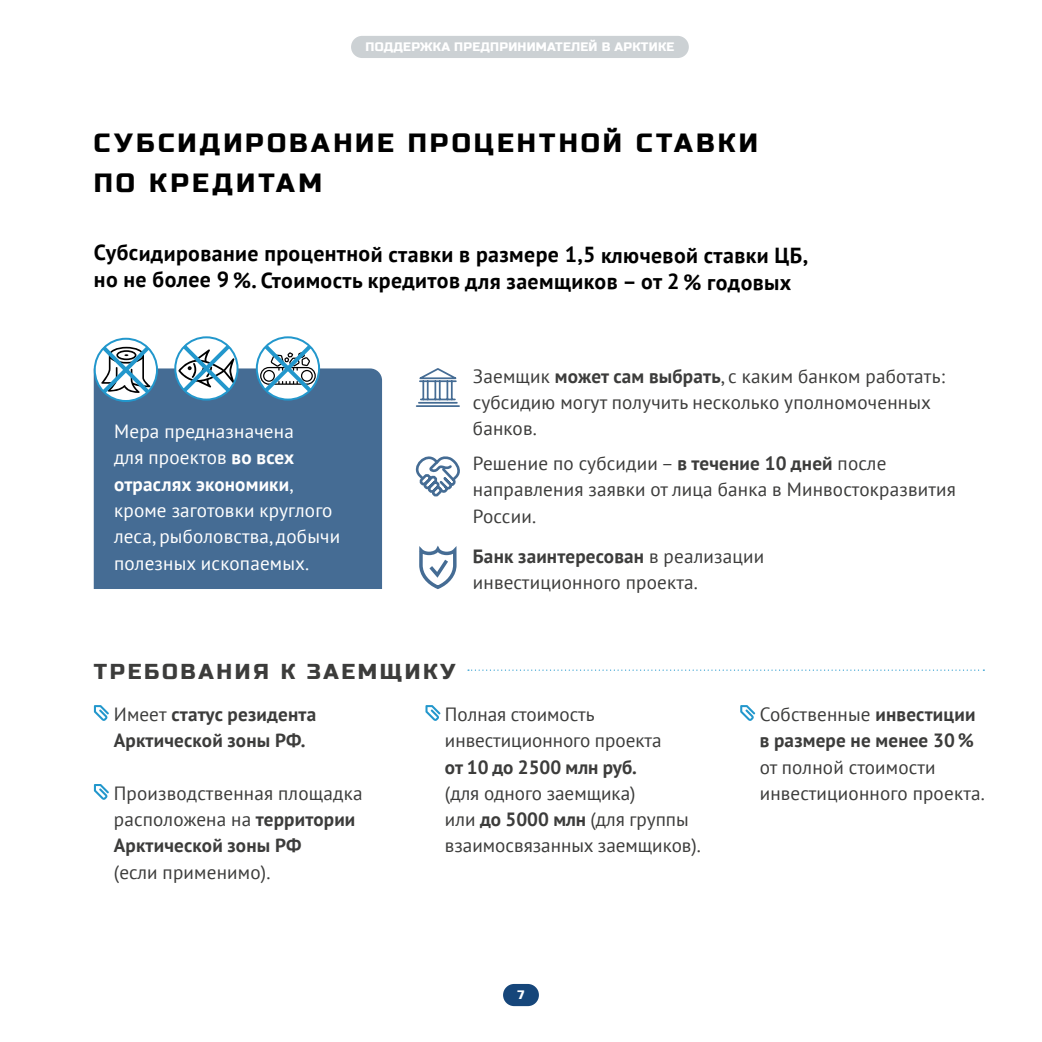
<style>
.page{position:relative;width:1042px;height:1042px;background:#fff}
.page>*{position:absolute;margin:0;border:0;box-sizing:border-box;transform-origin:0 0}
.t1{font:26.25px/39.9px "Russo One";letter-spacing:.12em;color:#000}
.t2{font:700 21.7px/26.6px "PT Sans";letter-spacing:.015em;color:#000}
.t3{font:21.53px "Russo One";letter-spacing:.125em;color:#3c3c3b}
.t4{font:19.07px/26.2px "PT Sans";letter-spacing:.01em;color:#3c3c3b}
.t5{font:19.07px/26.2px "PT Sans";letter-spacing:.01em;color:#fff}
.t6{font:700 19.07px/26.2px "PT Sans";letter-spacing:.01em;color:#3c3c3b}
.t7{font:12.25px "Russo One";letter-spacing:.02em;color:#fff}
.s1{font-weight:700}
.s2{font-weight:400}
</style>
<div class="page">
<svg style="left:94px;top:705px;width:15px;height:16px"></svg>
<svg style="left:94px;top:784px;width:15px;height:16px"></svg>
<svg style="left:425px;top:705px;width:15px;height:16px"></svg>
<svg style="left:740px;top:705px;width:15px;height:16px"></svg>
<div style="left:94px;top:368px;width:288px;height:221px;background:#456c94"></div>
<svg style="left:95px;top:339px;width:62px;height:62px"></svg>
<div style="left:94px;top:338px;width:64px;height:64px;border:2px solid #2297cc;border-radius:50%"></div>
<svg style="left:98px;top:342px;width:56px;height:56px"></svg>
<svg style="left:175px;top:337px;width:62px;height:62px"></svg>
<div style="left:174px;top:336px;width:64px;height:64px;border:2px solid #2297cc;border-radius:50%"></div>
<svg style="left:178px;top:340px;width:56px;height:56px"></svg>
<svg style="left:257px;top:337px;width:62px;height:62px"></svg>
<div style="left:256px;top:336px;width:64px;height:64px;border:2px solid #2297cc;border-radius:50%"></div>
<svg style="left:260px;top:340px;width:56px;height:56px"></svg>
<svg style="left:468px;top:669px;width:516px;height:2px"></svg>
<svg style="left:415px;top:368px;width:45px;height:39px"></svg>
<svg style="left:419px;top:545px;width:38px;height:44px"></svg>
<svg style="left:415px;top:456px;width:45px;height:41px"></svg>
<div style="left:503px;top:984px;width:36px;height:22px;background:#16467a;border-radius:11px"></div>
<div style="left:351px;top:36px;width:338px;height:22px;background:#ccd1d4;border-radius:11px"></div>
<p class="t7" style="left:365px;top:40px;width:310px">ПОДДЕРЖКА ПРЕДПРИНИМАТЕЛЕЙ В АРКТИКЕ</p>
<h1 class="t1" style="left:94px;top:123px;width:666px">СУБСИДИРОВАНИЕ ПРОЦЕНТНОЙ СТАВКИ<br>ПО КРЕДИТАМ</h1>
<p class="t2" style="left:94px;top:240px;width:715px">Субсидирование процентной ставки в размере 1,5 ключевой ставки ЦБ, но не более 9 %. Стоимость кредитов для заемщиков – от 2 % годовых</p>
<p class="t5" style="left:114px;top:418px;width:228px">Мера предназначена<br>для проектов <span class="s1">во всех отраслях экономики</span>, кроме заготовки круглого леса, рыболовства, добычи полезных ископаемых.</p>
<p class="t4" style="left:473px;top:362px;width:473px">Заемщик <span class="s1">может сам выбрать</span>, с каким банком работать: субсидию могут получить несколько уполномоченных банков.</p>
<p class="t4" style="left:473px;top:450px;width:484px">Решение по субсидии – <span class="s1">в течение 10 дней</span> после направления заявки от лица банка в Минвостокразвития<br>России.</p>
<p class="t4" style="left:473px;top:543px;width:293px"><span class="s1">Банк заинтересован</span> в реализации инвестиционного проекта.</p>
<p class="t3" style="left:94px;top:659px;width:363px">ТРЕБОВАНИЯ К ЗАЕМЩИКУ</p>
<p class="t6" style="left:114px;top:701px;width:204px"><span class="s2">Имеет</span> статус резидента<br>Арктической зоны РФ.</p>
<p class="t4" style="left:114px;top:779px;width:250px">Производственная площадка расположена на <span class="s1">территории<br>Арктической зоны РФ</span></p>
<p class="t4" style="left:114px;top:858px;width:158px">(если применимо).</p>
<p class="t4" style="left:445px;top:700px;width:218px">Полная стоимость инвестиционного проекта</p>
<p class="t6" style="left:445px;top:753px;width:193px">от 10 до 2500 млн руб.</p>
<p class="t4" style="left:445px;top:779px;width:257px">(для одного заемщика)<br>или <span class="s1">до 5000 млн</span> (для группы взаимосвязанных заемщиков).</p>
<p class="t7" style="left:517px;top:988px;width:8px">7</p>
<p class="t6" style="left:760px;top:701px;width:217px"><span class="s2">Собственные</span> инвестиции в размере не менее 30 %</p>
<p class="t4" style="left:760px;top:753px;width:227px">от полной стоимости инвестиционного проекта.</p>
</div>
